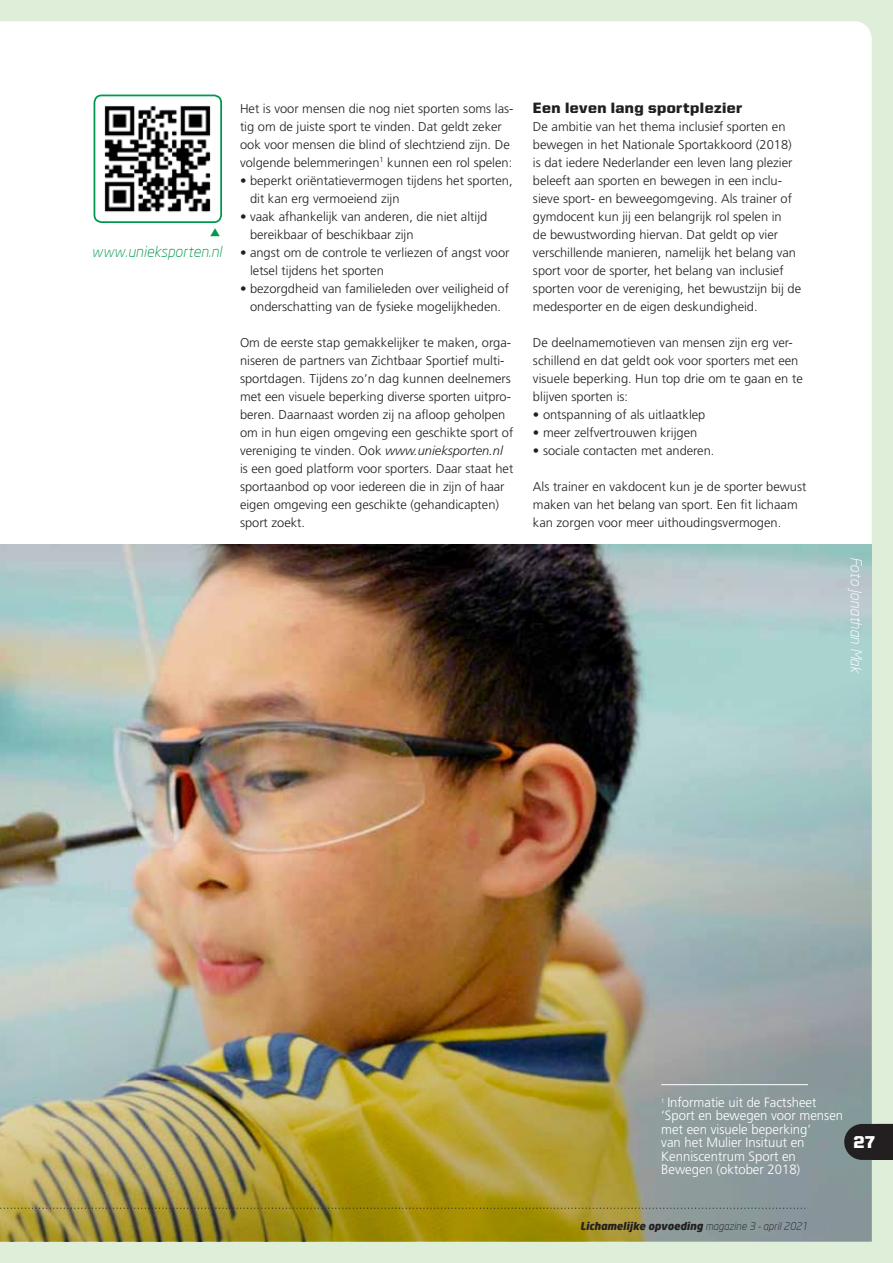
<style>
.page{position:relative;width:893px;height:1263px;background:#dfeed8}
.page>*{position:absolute;margin:0;border:0;box-sizing:border-box;transform-origin:0 0}
.t1{font:900 17.25px "United Sans Reg";color:#fff}
.t2{font:900 15px "United Sans Reg";letter-spacing:.025em;color:#231f20}
.t3{font:italic 300 15px "Neo Sans";color:#00994e}
.t4{font:italic 300 15px "Neo Sans";letter-spacing:-.005em;color:#fff}
.t5{font:300 13.5px/13.5px "Frutiger LT Std";color:#fff}
.t6{font:300 12.75px/18px "Frutiger LT Std";color:#231f20}
.t7{font:italic 900 10.5px "Neo Sans";color:#231f20}
.s1{font-style:italic}
.s2{font-weight:300}
</style>
<div class="page">
<div style="left:0;top:21px;width:872px;height:1221px;background:#fff"></div>
<img style="left:94px;top:95px;width:127px;height:127px">
<div style="left:94px;top:95px;width:128px;height:128px;border:2px solid #00994e;border-radius:7px"></div>
<img style="left:0;top:545px;width:872px;height:696px">
<hr style="left:661px;top:1084px;width:147px;height:1px;background:#fff">
<svg style="left:844px;top:1124px;width:49px;height:36px;background:#2b292a"></svg>
<svg style="left:0;top:1207px;width:808px;height:2px;background:#8c813a"></svg>
<svg style="left:211px;top:228px;width:9px;height:8px"></svg>
<p class="t3" style="left:91px;top:242px;width:132px">www.unieksporten.nl</p>
<p class="t6" style="left:240px;top:99px;width:275px">Het is voor mensen die nog niet sporten soms las&shy;tig om de juiste sport te vinden. Dat geldt zeker ook voor mensen die blind of slechtziend zijn. De volgende belemmeringen<sup>1</sup> kunnen een rol spelen:</p>
<p class="t6" style="left:250px;top:171px;width:264px;text-indent:-10px">• beperkt oriëntatievermogen tijdens het sporten, dit kan erg vermoeiend zijn</p>
<p class="t6" style="left:250px;top:207px;width:239px;text-indent:-10px">• vaak afhankelijk van anderen, die niet altijd bereikbaar of beschikbaar zijn</p>
<p class="t6" style="left:250px;top:243px;width:261px;text-indent:-10px">• angst om de controle te verliezen of angst voor letsel tijdens het sporten</p>
<p class="t6" style="left:240px;top:279px;width:271px;text-align:center">• bezorgdheid van familieleden over veiligheid of onderschatting van de fysieke mogelijkheden.</p>
<p class="t6" style="left:240px;top:333px;width:275px">Om de eerste stap gemakkelijker te maken, orga&shy;niseren de partners van Zichtbaar Sportief multi&shy;sportdagen. Tijdens zo’n dag kunnen deelnemers met een visuele beperking diverse sporten uitpro&shy;beren. Daarnaast worden zij na afloop geholpen om in hun eigen omgeving een geschikte sport of vereniging te vinden. Ook <span class="s1">www.unieksporten.nl </span>is een goed platform voor sporters. Daar staat het sportaanbod op voor iedereen die in zijn of haar eigen omgeving een geschikte (gehandicapten) sport zoekt.</p>
<p class="t2" style="left:533px;top:99px;width:211px">Een leven lang sportplezier</p>
<p class="t6" style="left:533px;top:117px;width:270px">De ambitie van het thema inclusief sporten en bewegen in het Nationale Sportakkoord (2018) is dat iedere Nederlander een leven lang plezier beleeft aan sporten en bewegen in een inclu&shy;sieve sport- en beweegomgeving. Als trainer of gymdocent kun jij een belangrijk rol spelen in<br>de bewustwording hiervan. Dat geldt op vier verschillende manieren, namelijk het belang van sport voor de sporter, het belang van inclusief sporten voor de vereniging, het bewustzijn bij de medesporter en de eigen deskundigheid.</p>
<p class="t6" style="left:533px;top:333px;width:271px">De deelnamemotieven van mensen zijn erg ver&shy;schillend en dat geldt ook voor sporters met een visuele beperking. Hun top drie om te gaan en te blijven sporten is:</p>
<p class="t6" style="left:533px;top:405px;width:174px">• ontspanning of als uitlaatklep</p>
<p class="t6" style="left:533px;top:423px;width:166px">• meer zelfvertrouwen krijgen</p>
<p class="t6" style="left:533px;top:441px;width:183px">• sociale contacten met anderen.</p>
<p class="t6" style="left:533px;top:477px;width:275px">Als trainer en vakdocent kun je de sporter bewust maken van het belang van sport. Een fit lichaam kan zorgen voor meer uithoudingsvermogen.</p>
<p class="t4" style="left:865px;top:557px;width:118px;rotate:90deg">Foto Jonathan Mak</p>
<p class="t5" style="left:661px;top:1095px;width:183px"><sup>1</sup> Informatie uit de Factsheet ‘Sport en bewegen voor mensen met een visuele beperking’<br>van het Mulier Insituut en<br>Kenniscentrum Sport en<br>Bewegen (oktober 2018)</p>
<h1 class="t1" style="left:853px;top:1133px;width:23px">27</h1>
<p class="t7" style="left:580px;top:1219px;width:229px">Lichamelijke opvoeding <span class="s2">magazine 3 - april 2021</span></p>
</div>
